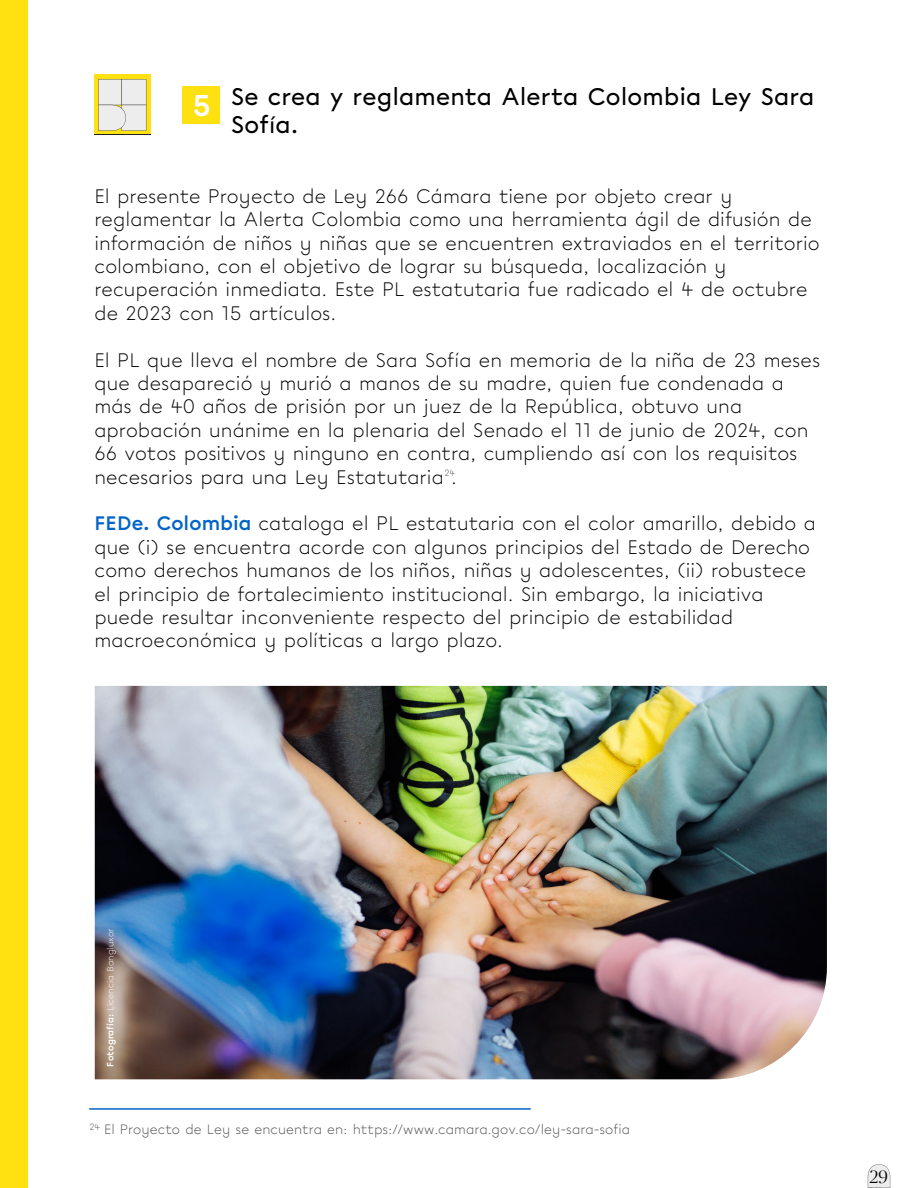
<style>
.page{position:relative;width:918px;height:1188px;background:#fff}
.page>*{position:absolute;margin:0;border:0;box-sizing:border-box;transform-origin:0 0}
.t1{font:500 24px/28.8px "Chromatica";letter-spacing:.005em;color:#000}
.t2{font:300 19.5px/23.4px "Chromatica";letter-spacing:.005em;color:#000}
.t3{font:300 18px "Publico Banner Web";color:#000}
.t4{font:300 13.5px "Chromatica";letter-spacing:.005em;color:#515151}
.t5{font:300 9px "Chromatica";letter-spacing:.005em;color:#fff}
.t6{font:300 9px "Chromatica";color:#515151}
.s1{font-weight:700;font-size:30px;color:#fff}
.s2{font-family:"Myriad Pro";font-weight:400}
.s3{font-weight:700;color:#0164c7}
.s4{font-weight:700}
</style>
<div class="page">
<svg style="left:868px;top:1164px;width:22px;height:24px"></svg>
<div style="left:0;top:0;width:27px;height:1188px;background:#ffe011"></div>
<div style="left:182px;top:86px;width:38px;height:38px;background:#ffe011"></div>
<div style="left:94px;top:75px;width:57px;height:60px;background:#ffe011"></div>
<svg style="left:98px;top:79px;width:48px;height:52px;background:#e5e4e0"></svg>
<hr style="left:94px;top:135px;width:57px;height:1px;background:#221f1f">
<hr style="left:89px;top:1108px;width:442px;height:2px;background:#0164c8">
<img style="left:95px;top:686px;width:732px;height:393px">
<p class="t1" style="left:231px;top:83px;width:585px;text-indent:-39px"><span class="s1">5</span> Se crea y reglamenta Alerta Colombia Ley Sara<br>Sof<span class="s2">í</span>a.</p>
<p class="t2" style="left:94px;top:186px;width:727px">El presente Proyecto de Ley 266 Cámara tiene por objeto crear y reglamentar la Alerta Colombia como una herramienta ágil de difusión de información de niños y niñas que se encuentren extraviados en el territorio colombiano, con el objetivo de lograr su búsqueda, localización y recuperación inmediata. Este PL estatutaria fue radicado el 4 de octubre de 2023 con 15 artículos.</p>
<p class="t2" style="left:94px;top:350px;width:727px">El PL que lleva el nombre de Sara Sofía en memoria de la niña de 23 meses que desapareció y murió a manos de su madre, quien fue condenada a más de 40 años de prisión por un juez de la República, obtuvo una aprobación unánime en la plenaria del Senado el 11 de junio de 2024, con 66 votos positivos y ninguno en contra, cumpliendo así con los requisitos necesarios para una Ley Estatutaria .</p>
<p class="t2" style="left:94px;top:513px;width:723px"><span class="s3">FEDe. Colombia</span> cataloga el PL estatutaria con el color amarillo, debido a que (i) se encuentra acorde con algunos principios del Estado de Derecho como derechos humanos de los niños, niñas y adolescentes, (ii) robustece el principio de fortalecimiento institucional. Sin embargo, la iniciativa puede resultar inconveniente respecto del principio de estabilidad macroeconómica y políticas a largo plazo.</p>
<p class="t6" style="left:444px;top:469px;width:12px">24</p>
<p class="t5" style="left:106px;top:1067px;width:140px;rotate:-90deg"><span class="s4">Fotografía:</span> Licencia Bangluxor</p>
<p class="t4" style="left:89px;top:1122px;width:542px"><sup>24</sup> El Proyecto de Ley se encuentra en: https://www.camara.gov.co/ley-sara-sofia</p>
<p class="t3" style="left:870px;top:1169px;width:19px">29</p>
<p class="t3" style="left:868px;top:1174px;width:16px">16</p>
</div>
